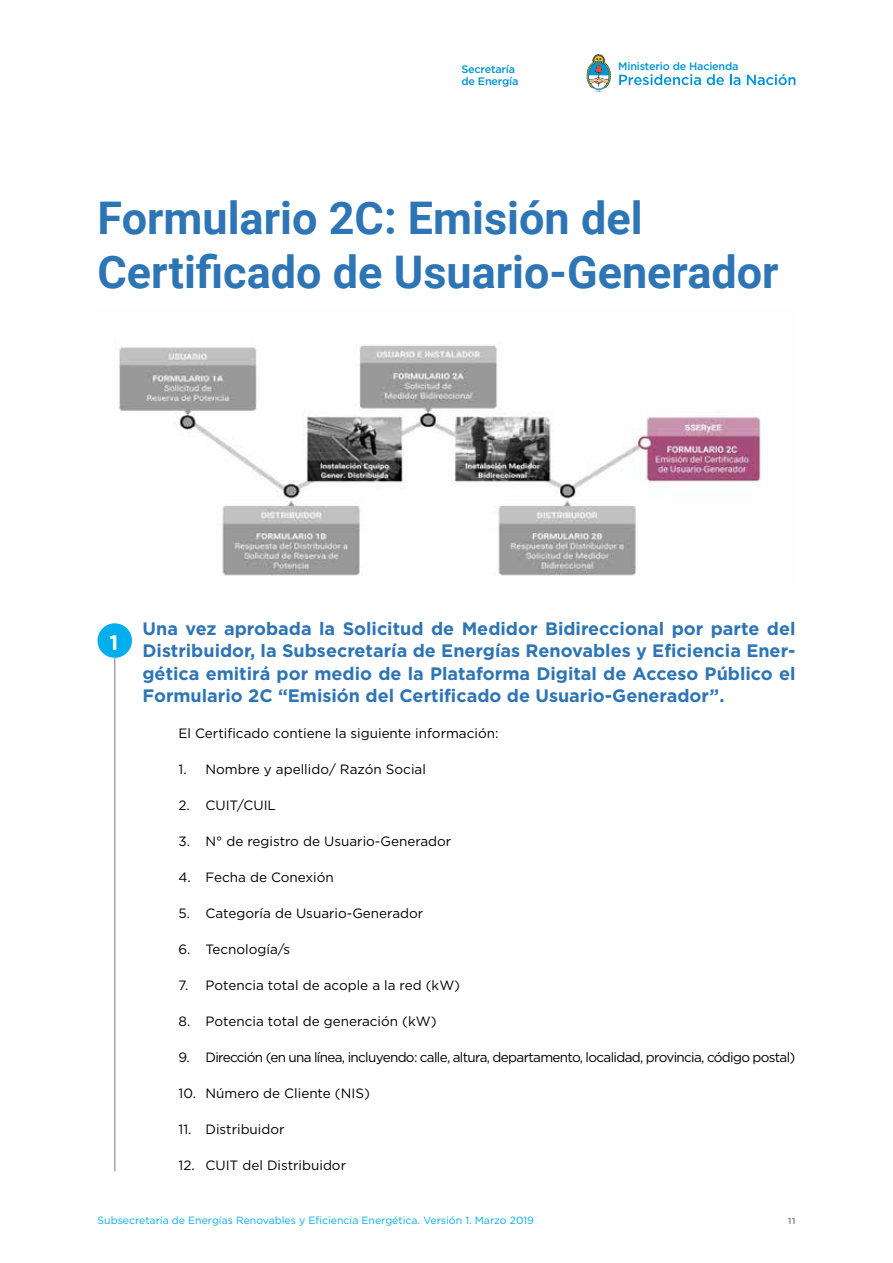
<style>
.page{position:relative;width:893px;height:1263px;background:#fff}
.page>*{position:absolute;margin:0;border:0;box-sizing:border-box;transform-origin:0 0}
.t1{font:700 45px/54px "Roboto";color:#2e75b5}
.t2{font:700 21px "Gotham";color:#fff}
.t3{font:700 18px/22.5px "Gotham";color:#2e75b5;text-align:justify}
.t4{font:13.5px "Gotham";color:#000}
.t5{font:13.5px "Gotham";letter-spacing:-.05em;color:#000}
.t6{font:500 10.8px "Gotham";letter-spacing:-.02em;color:#0095d5}
.t7{font:10.5px "Gotham";color:#00aeef}
.t8{font:700 9px "Gotham";color:#939598}
</style>
<div class="page">
<svg style="left:619px;top:74px;width:82px;height:11px"></svg>
<svg style="left:707px;top:74px;width:17px;height:11px"></svg>
<svg style="left:730px;top:74px;width:10px;height:11px"></svg>
<svg style="left:747px;top:74px;width:48px;height:11px"></svg>
<svg style="left:587px;top:54px;width:24px;height:38px"></svg>
<img style="left:118px;top:345px;width:643px;height:231px">
<div style="left:98px;top:623px;width:34px;height:35px;background:#00aeef;border-radius:50%"></div>
<hr style="left:114px;top:658px;width:2px;height:513px;background:#a7a9ac">
<p class="t6" style="left:461px;top:62px;width:55px">Secretaría</p>
<p class="t6" style="left:618px;top:60px;width:122px">Ministerio de Hacienda</p>
<p class="t6" style="left:461px;top:74px;width:58px">de Energía</p>
<h1 class="t1" style="left:98px;top:189px;width:683px">Formulario 2C: Emisión del<br>Certificado de Usuario-Generador</h1>
<h2 class="t2" style="left:110px;top:631px;width:10px">1</h2>
<p class="t3" style="left:142px;top:616px;width:654px">Una vez aprobada la Solicitud de Medidor Bidireccional por parte del Distribuidor, la Subsecretaría de Energías Renovables y Eficiencia Ener&shy;gética emitirá por medio de la Plataforma Digital de Acceso Público el Formulario 2C “Emisión del Certificado de Usuario-Generador”.</p>
<p class="t4" style="left:178px;top:725px;width:321px">El Certificado contiene la siguiente información:</p>
<p class="t4" style="left:178px;top:761px;width:249px">1. Nombre y apellido/ Razón Social</p>
<p class="t4" style="left:178px;top:797px;width:99px">2. CUIT/CUIL</p>
<p class="t4" style="left:178px;top:833px;width:274px">3. N° de registro de Usuario-Generador</p>
<p class="t4" style="left:178px;top:869px;width:157px">4. Fecha de Conexión</p>
<p class="t4" style="left:178px;top:905px;width:246px">5. Categoría de Usuario-Generador</p>
<p class="t4" style="left:178px;top:941px;width:113px">6. Tecnología/s</p>
<p class="t4" style="left:178px;top:977px;width:283px">7. Potencia total de acople a la red (kW)</p>
<p class="t4" style="left:178px;top:1013px;width:260px">8. Potencia total de generación (kW)</p>
<p class="t5" style="left:178px;top:1049px;width:618px">9. Dirección (en una línea, incluyendo: calle, altura, departamento, localidad, provincia, código postal)</p>
<p class="t4" style="left:178px;top:1085px;width:193px">10. Número de Cliente (NIS)</p>
<p class="t4" style="left:178px;top:1121px;width:108px">11. Distribuidor</p>
<p class="t4" style="left:178px;top:1157px;width:169px">12. CUIT del Distribuidor</p>
<p class="t7" style="left:98px;top:1214px;width:438px">Subsecretaría de Energías Renovables y Eficiencia Energética. Versión 1. Marzo 2019</p>
<p class="t8" style="left:788px;top:1215px;width:9px">11</p>
</div>
